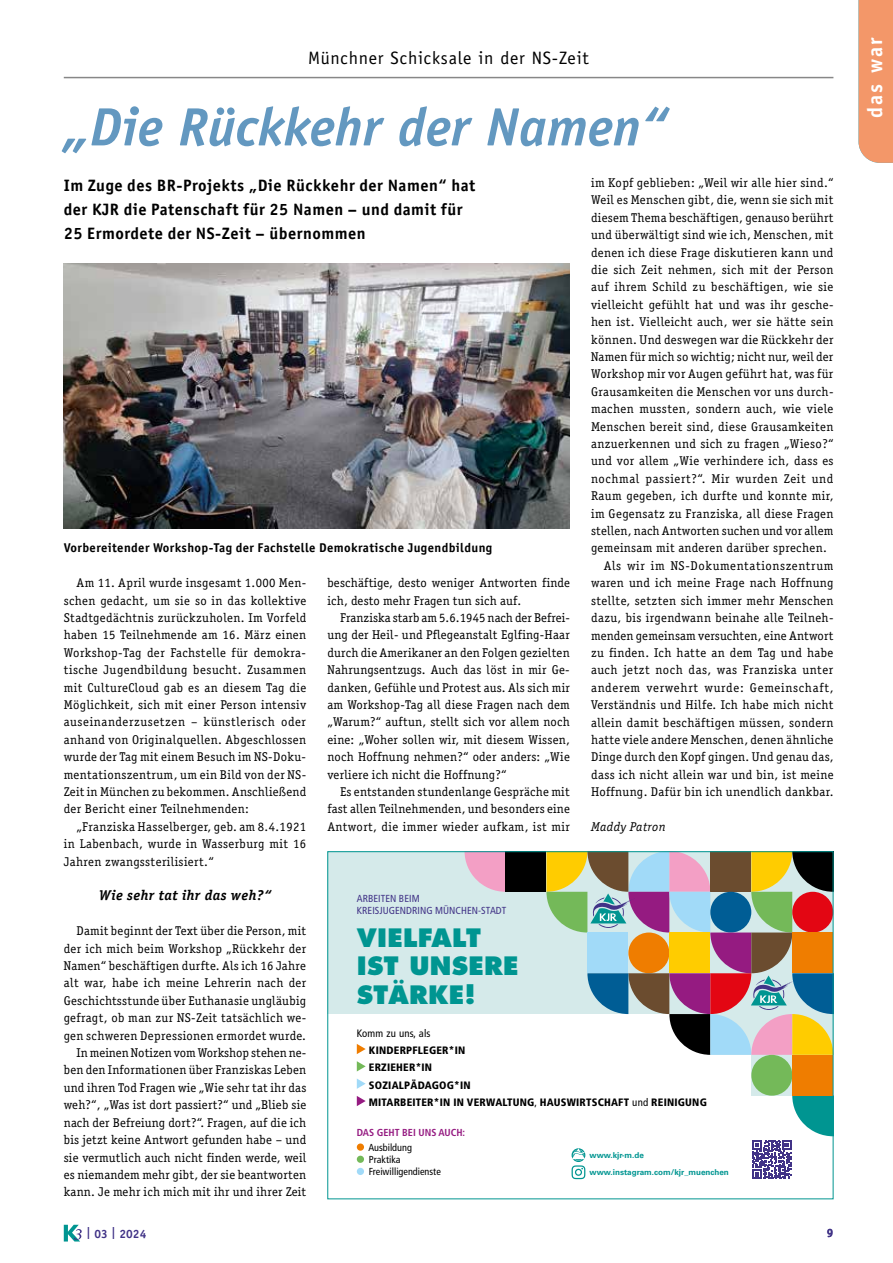
<style>
.page{position:relative;width:893px;height:1263px;background:#fff}
.page>*{position:absolute;margin:0;border:0;box-sizing:border-box;transform-origin:0 0}
.t1{font:italic 700 54px "ITC Officina Sans";color:#6398c0}
.t2{font:800 24.6px/28.2px "Futura";letter-spacing:.01em;color:#009591}
.t3{font:700 21px "ITC Officina Sans";letter-spacing:.1em;color:#fff}
.t4{font:18px "ITC Officina Sans";letter-spacing:.045em;color:#000}
.t5{font:700 16.5px/24px "ITC Officina Sans";letter-spacing:.03em;color:#000}
.t6{font:italic 700 14.25px "Officina Serif";letter-spacing:.03em;color:#000}
.t7{font:12.75px/17.4px "Officina Serif";letter-spacing:.02em;color:#000;text-align:justify}
.t8{font:12.75px "Officina Serif";letter-spacing:.05em;color:#000}
.t9{font:700 12.75px "ITC Officina Sans";letter-spacing:.03em;color:#000}
.t10{font:12.75px "Officina Serif";letter-spacing:.04em;color:#000}
.t11{font:12.75px "Officina Serif";letter-spacing:.055em;color:#000}
.t12{font:italic 12.75px "Officina Serif";letter-spacing:.03em;color:#000}
.t13{font:700 12px "ITC Officina Sans";color:#413387}
.t14{font:900 condensed 10.65px/17.4px "Frutiger 77";letter-spacing:.02em;color:#000}
.t15{font:condensed 10.65px "Frutiger 57";letter-spacing:.02em;color:#000}
.t16{font:condensed 10.2px/12.1px "Frutiger 57";letter-spacing:.005em;color:#413387}
.t17{font:condensed 10.2px/12.1px "Frutiger 57";color:#000}
.t18{font:700 condensed 10.2px "Frutiger 67";color:#951b81}
.t19{font:700 8.1px/16.8px "Univers LT Std";color:#009591}
.s1{font-family:"Frutiger 57";font-weight:400}
</style>
<div class="page">
<svg style="left:64px;top:1225px;width:18px;height:16px"></svg>
<div style="left:858px;top:0;width:35px;height:163px;background:#f39769"></div>
<hr style="left:64px;top:77px;width:769px;height:1px;background:#878787">
<img style="left:64px;top:264px;width:506px;height:264px">
<div style="left:328px;top:852px;width:505px;height:162px;background:#d5eaea"></div>
<svg style="left:751px;top:1055px;width:41px;height:40px"></svg>
<svg style="left:464px;top:853px;width:41px;height:39px"></svg>
<div style="left:505px;top:852px;width:41px;height:40px;background:#000"></div>
<svg style="left:357px;top:1044px;width:9px;height:10px"></svg>
<svg style="left:357px;top:1061px;width:9px;height:10px"></svg>
<svg style="left:357px;top:1078px;width:9px;height:11px"></svg>
<svg style="left:357px;top:1096px;width:9px;height:10px"></svg>
<svg style="left:752px;top:1095px;width:79px;height:84px"></svg>
<div style="left:751px;top:1055px;width:41px;height:41px;background:#74b959;border-radius:50%"></div>
<div style="left:792px;top:1055px;width:41px;height:40px;background:#ef7d00"></div>
<div style="left:357px;top:1143px;width:7px;height:8px;background:#ef7d00;border-radius:50%"></div>
<div style="left:357px;top:1156px;width:7px;height:7px;background:#74b959;border-radius:50%"></div>
<div style="left:357px;top:1168px;width:7px;height:7px;background:#a1daf8;border-radius:50%"></div>
<svg style="left:572px;top:1148px;width:14px;height:31px"></svg>
<svg style="left:546px;top:852px;width:288px;height:203px"></svg>
<h3 class="t4" style="left:308px;top:47px;width:282px">Münchner Schicksale in der NS-Zeit</h3>
<h1 class="t1" style="left:64px;top:95px;width:604px">„Die Rückkehr der Namen“</h1>
<p class="t5" style="left:64px;top:173px;width:413px">Im Zuge des BR-Projekts „Die Rückkehr der Namen“ hat der KJR die Patenschaft für 25 Namen – und damit für<br>25 Ermordete der NS-Zeit – übernommen</p>
<p class="t7" style="left:591px;top:174px;width:244px">im Kopf geblieben: „Weil wir alle hier sind.“</p>
<p class="t7" style="left:591px;top:191px;width:244px">Weil es Menschen gibt, die, wenn sie sich mit</p>
<p class="t7" style="left:591px;top:209px;width:244px">diesem Thema beschäftigen, genauso berührt</p>
<p class="t7" style="left:591px;top:226px;width:244px">und überwältigt sind wie ich, Menschen, mit</p>
<p class="t7" style="left:591px;top:244px;width:244px">denen ich diese Frage diskutieren kann und</p>
<p class="t7" style="left:591px;top:261px;width:244px">die sich Zeit nehmen, sich mit der Person</p>
<p class="t7" style="left:591px;top:278px;width:244px">auf ihrem Schild zu beschäftigen, wie sie</p>
<p class="t7" style="left:591px;top:296px;width:244px">vielleicht gefühlt hat und was ihr gesche-</p>
<p class="t7" style="left:591px;top:313px;width:244px">hen ist. Vielleicht auch, wer sie hätte sein</p>
<p class="t7" style="left:591px;top:331px;width:244px">können. Und deswegen war die Rückkehr der</p>
<p class="t7" style="left:591px;top:348px;width:244px">Namen für mich so wichtig; nicht nur, weil der</p>
<p class="t7" style="left:591px;top:365px;width:244px">Workshop mir vor Augen geführt hat, was für</p>
<p class="t7" style="left:591px;top:383px;width:244px">Grausamkeiten die Menschen vor uns durch-</p>
<p class="t7" style="left:591px;top:400px;width:244px">machen mussten, sondern auch, wie viele</p>
<p class="t7" style="left:591px;top:418px;width:244px">Menschen bereit sind, diese Grausamkeiten</p>
<p class="t7" style="left:591px;top:435px;width:244px">anzuerkennen und sich zu fragen „Wieso?“</p>
<p class="t7" style="left:591px;top:452px;width:244px">und vor allem „Wie verhindere ich, dass es</p>
<p class="t8" style="left:591px;top:471px;width:244px">nochmal passiert?“. Mir wurden Zeit und</p>
<p class="t7" style="left:591px;top:487px;width:244px">Raum gegeben, ich durfte und konnte mir,</p>
<p class="t7" style="left:591px;top:505px;width:244px">im Gegensatz zu Franziska, all diese Fragen</p>
<p class="t7" style="left:591px;top:522px;width:244px">stellen, nach Antworten suchen und vor allem</p>
<p class="t7" style="left:591px;top:539px;width:237px">gemeinsam mit anderen darüber sprechen.</p>
<p class="t8" style="left:604px;top:558px;width:231px">Als wir im NS-Dokumentationszentrum</p>
<p class="t7" style="left:591px;top:574px;width:244px">waren und ich meine Frage nach Hoffnung</p>
<p class="t7" style="left:591px;top:592px;width:244px">stellte, setzten sich immer mehr Menschen</p>
<p class="t7" style="left:591px;top:609px;width:244px">dazu, bis irgendwann beinahe alle Teilneh-</p>
<p class="t7" style="left:591px;top:626px;width:244px">menden gemeinsam versuchten, eine Antwort</p>
<p class="t7" style="left:591px;top:644px;width:244px">zu finden. Ich hatte an dem Tag und habe</p>
<p class="t10" style="left:591px;top:662px;width:244px">auch jetzt noch das, was Franziska unter</p>
<p class="t11" style="left:591px;top:680px;width:244px">anderem verwehrt wurde: Gemeinschaft,</p>
<p class="t7" style="left:591px;top:696px;width:244px">Verständnis und Hilfe. Ich habe mich nicht</p>
<p class="t7" style="left:591px;top:713px;width:244px">allein damit beschäftigen müssen, sondern</p>
<p class="t7" style="left:591px;top:731px;width:244px">hatte viele andere Menschen, denen ähnliche</p>
<p class="t7" style="left:591px;top:748px;width:244px">Dinge durch den Kopf gingen. Und genau das,</p>
<p class="t7" style="left:591px;top:766px;width:244px">dass ich nicht allein war und bin, ist meine</p>
<p class="t7" style="left:591px;top:783px;width:244px">Hoffnung. Dafür bin ich unendlich dankbar.</p>
<p class="t12" style="left:591px;top:819px;width:76px">Maddy Patron</p>
<p class="t9" style="left:64px;top:540px;width:430px">Vorbereitender Workshop-Tag der Fachstelle Demokratische Jugendbildung</p>
<p class="t7" style="left:327px;top:574px;width:244px">beschäftige, desto weniger Antworten finde ich, desto mehr Fragen tun sich auf.</p>
<p class="t7" style="left:327px;top:609px;width:244px;text-indent:13px">Franziska starb am 5.6.1945 nach der Befrei&shy;ung der Heil- und Pflegeanstalt Eglfing-Haar durch die Amerikaner an den Folgen gezielten Nahrungsentzugs. Auch das löst in mir Ge&shy;danken, Gefühle und Protest aus. Als sich mir am Workshop-Tag all diese Fragen nach dem „Warum?“ auftun, stellt sich vor allem noch eine: „Woher sollen wir, mit diesem Wissen, noch Hoffnung nehmen?“ oder anders: „Wie verliere ich nicht die Hoffnung?“</p>
<p class="t7" style="left:327px;top:783px;width:244px;text-indent:13px">Es entstanden stundenlange Gespräche mit fast allen Teilnehmenden, und besonders eine Antwort, die immer wieder aufkam, ist mir</p>
<p class="t7" style="left:64px;top:574px;width:244px;text-indent:13px">Am 11. April wurde insgesamt 1.000 Men&shy;schen gedacht, um sie so in das kollektive Stadtgedächtnis zurückzuholen. Im Vorfeld haben 15 Teilnehmende am 16. März einen Workshop-Tag der Fachstelle für demokra&shy;tische Jugendbildung besucht. Zusammen mit CultureCloud gab es an diesem Tag die Möglichkeit, sich mit einer Person intensiv auseinanderzusetzen – künstlerisch oder anhand von Originalquellen. Abgeschlossen wurde der Tag mit einem Besuch im NS-Doku&shy;mentationszentrum, um ein Bild von der NS-Zeit in München zu bekommen. Anschließend der Bericht einer Teilnehmenden:</p>
<p class="t7" style="left:64px;top:818px;width:244px;text-indent:13px">„Franziska Hasselberger, geb. am 8.4.1921 in Labenbach, wurde in Wasserburg mit 16<br>Jahren zwangssterilisiert.“</p>
<p class="t6" style="left:99px;top:887px;width:174px">Wie sehr tat ihr das weh?“</p>
<p class="t7" style="left:64px;top:922px;width:244px;text-align:right">Damit beginnt der Text über die Person, mit der ich mich beim Workshop „Rückkehr der Namen“ beschäftigen durfte. Als ich 16 Jahre alt war, habe ich meine Lehrerin nach der Geschichtsstunde über Euthanasie ungläubig gefragt, ob man zur NS-Zeit tatsächlich we&shy;gen schweren Depressionen ermordet wurde.<br>In meinen Notizen vom Workshop stehen ne&shy;ben den Informationen über Franziskas Leben und ihren Tod Fragen wie „Wie sehr tat ihr das weh?“, „Was ist dort passiert?“ und „Blieb sie nach der Befreiung dort?“. Fragen, auf die ich bis jetzt keine Antwort gefunden habe – und sie vermutlich auch nicht finden werde, weil es niemandem mehr gibt, der sie beantworten kann. Je mehr ich mich mit ihr und ihrer Zeit</p>
<p class="t16" style="left:357px;top:892px;width:151px">ARBEITEN BEIM<br>KREISJUGENDRING MÜNCHEN-STADT</p>
<h2 class="t2" style="left:357px;top:924px;width:163px">VIELFALT<br>IST UNSERE<br>STÄRKE!</h2>
<p class="t15" style="left:357px;top:1027px;width:75px">Komm zu uns, als</p>
<p class="t14" style="left:369px;top:1042px;width:340px">KINDERPFLEGER*IN<br>ERZIEHER*IN<br>SOZIALPÄDAGOG*IN<br>MITARBEITER*IN IN VERWALTUNG<span class="s1">,</span> HAUSWIRTSCHAFT <span class="s1">und</span> REINIGUNG</p>
<p class="t18" style="left:357px;top:1126px;width:110px">DAS GEHT BEI UNS AUCH:</p>
<p class="t17" style="left:368px;top:1141px;width:74px">Ausbildung<br>Praktika<br>Freiwilligendienste</p>
<p class="t19" style="left:589px;top:1147px;width:141px">www.kjr-m.de www.instagram.com/kjr_muenchen</p>
<p class="t13" style="left:86px;top:1226px;width:62px">| 03 | 2024</p>
<p class="t13" style="left:827px;top:1225px;width:8px">9</p>
<h3 class="t3" style="left:862px;top:135px;width:116px;rotate:-90deg">das kommt</h3>
<h3 class="t3" style="left:862px;top:118px;width:82px;rotate:-90deg">das war</h3>
</div>
